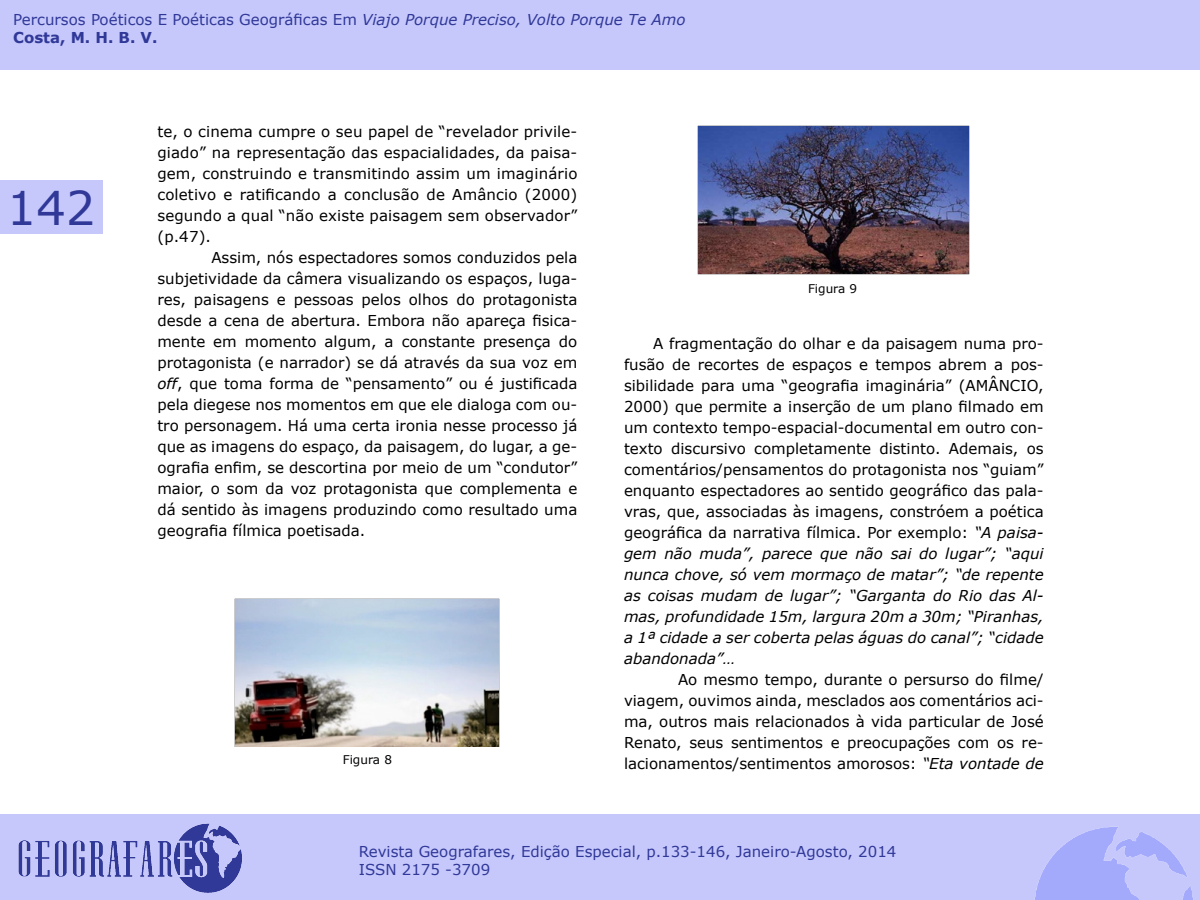
<style>
.page{position:relative;width:1200px;height:900px;background:#fff}
.page>*{position:absolute;margin:0;border:0;box-sizing:border-box;transform-origin:0 0}
.t1{font:46.5px "Verdana";color:#303898}
.t2{font:15px/21px "Verdana";color:#000;text-align:justify}
.t3{font:15px/18px "Verdana";color:#303898}
.Notas{font:12px "Verdana";color:#000}
.s1{font-style:italic}
.s2{font-weight:700}
</style>
<div class="page">
<div style="left:0;top:180px;width:102px;height:54px;background:#c6c8fb"></div>
<div style="left:0;top:814px;width:1200px;height:86px;background:#c6c8fb"></div>
<img style="left:18px;top:823px;width:224px;height:70px">
<img style="left:1035px;top:827px;width:158px;height:73px">
<div style="left:0;top:0;width:1200px;height:69px;background:#c6c8fb"></div>
<img style="left:235px;top:598px;width:264px;height:149px">
<img style="left:698px;top:125px;width:271px;height:149px">
<p class="t3" style="left:13px;top:11px;width:674px">Percursos Poéticos E Poéticas Geográficas Em <span class="s1">Viajo Porque Preciso, Volto Porque Te Amo<br></span><span class="s2">Costa, M. H. B. V.</span></p>
<h1 class="t1" style="left:7px;top:176px;width:90px">142</h1>
<p class="t2" style="left:157px;top:121px;width:422px">te, o cinema cumpre o seu papel de “revelador privile&shy;giado” na representação das espacialidades, da paisa&shy;gem, construindo e transmitindo assim um imaginário coletivo e ratificando a conclusão de Amâncio (2000) segundo a qual “não existe paisagem sem observador” (p.47).</p>
<p class="t2" style="left:157px;top:247px;width:422px;text-indent:54px">Assim, nós espectadores somos conduzidos pela subjetividade da câmera visualizando os espaços, luga&shy;res, paisagens e pessoas pelos olhos do protagonista desde a cena de abertura. Embora não apareça fisica&shy;mente em momento algum, a constante presença do protagonista (e narrador) se dá através da sua voz em <span class="s1">off</span>, que toma forma de “pensamento” ou é justificada pela diegese nos momentos em que ele dialoga com ou&shy;tro personagem. Há uma certa ironia nesse processo já que as imagens do espaço, da paisagem, do lugar, a ge&shy;ografia enfim, se descortina por meio de um “condutor” maior, o som da voz protagonista que complementa e dá sentido às imagens produzindo como resultado uma geografia fílmica poetisada.</p>
<p class="Notas" style="left:343px;top:751px;width:51px">Figura 8</p>
<p class="Notas" style="left:808px;top:280px;width:51px">Figura 9</p>
<p class="t2" style="left:624px;top:333px;width:421px;text-indent:29px">A fragmentação do olhar e da paisagem numa pro&shy;fusão de recortes de espaços e tempos abrem a pos&shy;sibilidade para uma “geografia imaginária” (AMÂNCIO, 2000) que permite a inserção de um plano filmado em um contexto tempo-espacial-documental em outro con&shy;texto discursivo completamente distinto. Ademais, os comentários/pensamentos do protagonista nos “guiam” enquanto espectadores ao sentido geográfico das pala&shy;vras, que, associadas às imagens, constróem a poética geográfica da narrativa fílmica. Por exemplo: <span class="s1">“A paisa&shy;gem não muda”, parece que não sai do lugar”; “aqui nunca chove, só vem mormaço de matar”; “de repente as coisas mudam de lugar”; “Garganta do Rio das Al&shy;mas, profundidade 15m, largura 20m a 30m; “Piranhas, a 1ª cidade a ser coberta pelas águas do canal”; “cidade abandonada”…</span></p>
<p class="t2" style="left:624px;top:669px;width:421px;text-indent:54px">Ao mesmo tempo, durante o persurso do filme/ viagem, ouvimos ainda, mesclados aos comentários aci&shy;ma, outros mais relacionados à vida particular de José Renato, seus sentimentos e preocupações com os re&shy;lacionamentos/sentimentos amorosos: <span class="s1">“Eta vontade de</span></p>
<p class="t3" style="left:359px;top:843px;width:539px">Revista Geografares, Edição Especial, p.133-146, Janeiro-Agosto, 2014<br>ISSN 2175 -3709</p>
</div>
